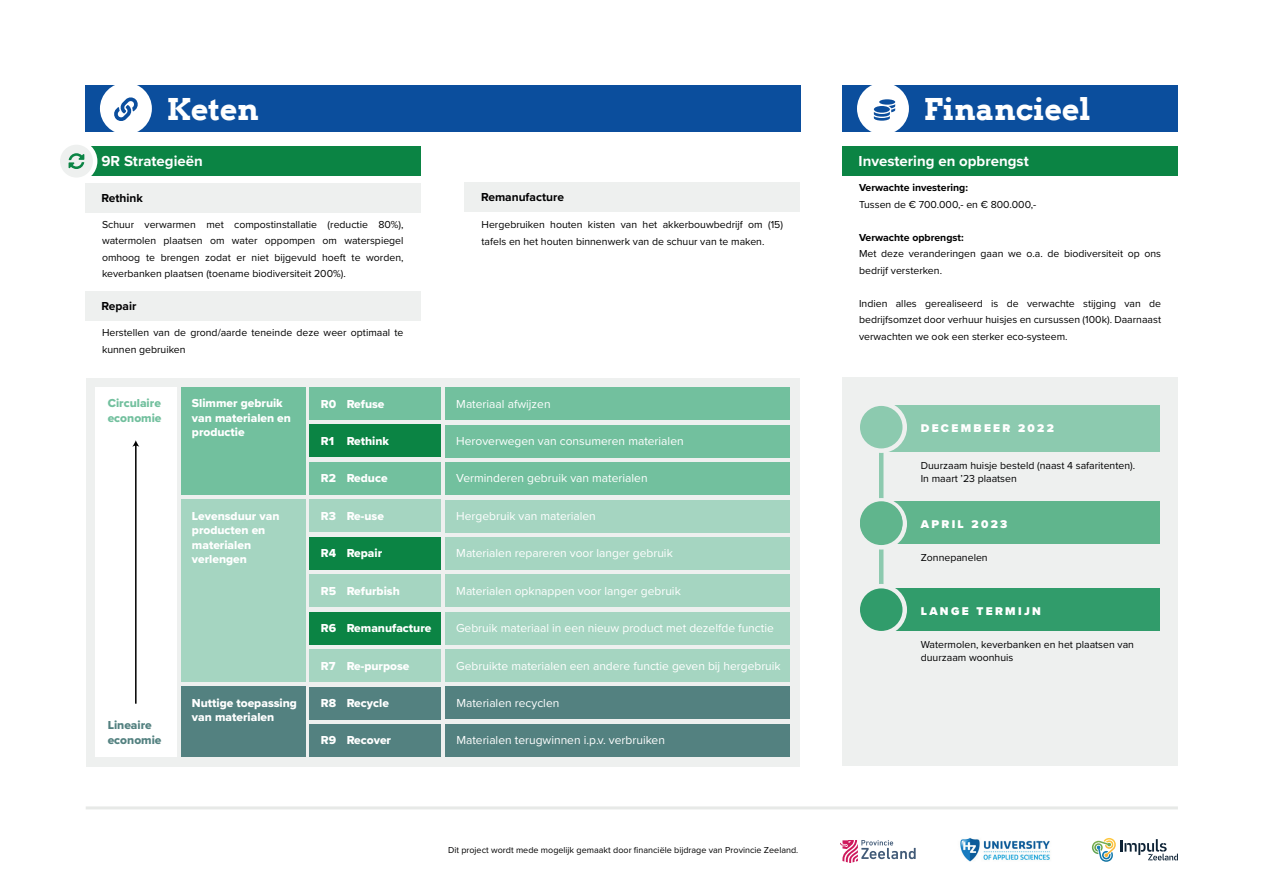
<style>
.page{position:relative;width:1263px;height:893px;background:#fff}
.page>*{position:absolute;margin:0;border:0;box-sizing:border-box;transform-origin:0 0}
.t1{font:700 30px "Arvo";color:#fff}
.t2{font:700 15px "Proxima Nova";color:#fff}
.t3{font:12px "Proxima Nova";color:#fff}
.t4{font:12px/14.4px "Proxima Nova Extrabld";color:#fff}
.t5{font:700 12px "Proxima Nova";color:#000001}
.t6{font:12px/14.4px "Proxima Nova Extrabld";color:#72c09e}
.t7{font:12px/14.4px "Proxima Nova Extrabld";color:#538180}
.t8{font:900 11.7px "Proxima Nova";letter-spacing:.2em;color:#fff}
.t9{font:10.5px/16.5px "Proxima Nova";color:#000001}
.t10{font:700 10.5px "Proxima Nova";color:#000001}
.t11{font:9px "Proxima Nova";color:#000001}
</style>
<div class="page">
<div style="left:85px;top:86px;width:715px;height:46px;background:#0b4e9d"></div>
<div style="left:100px;top:83px;width:52px;height:52px;background:#fff;border-radius:50%"></div>
<div style="left:842px;top:86px;width:336px;height:46px;background:#0b4e9d"></div>
<div style="left:857px;top:83px;width:52px;height:52px;background:#fff;border-radius:50%"></div>
<svg style="left:874px;top:99px;width:21px;height:22px"></svg>
<div style="left:86px;top:378px;width:713px;height:388px;background:#eef0ef"></div>
<div style="left:310px;top:387px;width:131px;height:33px;background:#72c09e"></div>
<div style="left:181px;top:387px;width:125px;height:108px;background:#72c09e"></div>
<div style="left:95px;top:387px;width:81px;height:370px;background:#fff"></div>
<div style="left:181px;top:499px;width:125px;height:183px;background:#a5d5c1"></div>
<div style="left:181px;top:686px;width:125px;height:71px;background:#538180"></div>
<div style="left:445px;top:649px;width:345px;height:33px;background:#a5d5c1"></div>
<div style="left:445px;top:686px;width:345px;height:33px;background:#538180"></div>
<div style="left:445px;top:724px;width:345px;height:33px;background:#538180"></div>
<div style="left:445px;top:574px;width:345px;height:33px;background:#a5d5c1"></div>
<div style="left:445px;top:612px;width:345px;height:33px;background:#a5d5c1"></div>
<div style="left:445px;top:500px;width:345px;height:33px;background:#a5d5c1"></div>
<div style="left:445px;top:537px;width:345px;height:33px;background:#a5d5c1"></div>
<div style="left:445px;top:425px;width:345px;height:33px;background:#72c09e"></div>
<div style="left:445px;top:387px;width:345px;height:33px;background:#72c09e"></div>
<div style="left:445px;top:462px;width:345px;height:33px;background:#72c09e"></div>
<div style="left:310px;top:424px;width:131px;height:33px;background:#0b8444"></div>
<div style="left:310px;top:462px;width:131px;height:33px;background:#72c09e"></div>
<div style="left:310px;top:499px;width:131px;height:33px;background:#a5d5c1"></div>
<div style="left:310px;top:537px;width:131px;height:33px;background:#0b8444"></div>
<div style="left:310px;top:574px;width:131px;height:33px;background:#a5d5c1"></div>
<div style="left:310px;top:612px;width:131px;height:33px;background:#0b8444"></div>
<div style="left:310px;top:649px;width:131px;height:33px;background:#a5d5c1"></div>
<div style="left:310px;top:686px;width:131px;height:33px;background:#538180"></div>
<div style="left:310px;top:724px;width:131px;height:33px;background:#538180"></div>
<svg style="left:132px;top:440px;width:7px;height:264px"></svg>
<div style="left:85px;top:183px;width:335px;height:29px;background:#eef0ef"></div>
<div style="left:85px;top:292px;width:335px;height:29px;background:#eef0ef"></div>
<div style="left:465px;top:183px;width:335px;height:29px;background:#eef0ef"></div>
<div style="left:85px;top:147px;width:335px;height:29px;background:#0b8444"></div>
<div style="left:842px;top:378px;width:336px;height:388px;background:#eef0ef"></div>
<hr style="left:879px;top:427px;width:4px;height:188px;background:#8ccaaf">
<div style="left:881px;top:406px;width:279px;height:46px;background:#8ccaaf"></div>
<svg style="left:860px;top:405px;width:47px;height:48px"></svg>
<div style="left:881px;top:501px;width:279px;height:43px;background:#60b58d"></div>
<svg style="left:860px;top:498px;width:47px;height:52px"></svg>
<div style="left:881px;top:588px;width:279px;height:43px;background:#319c6b"></div>
<svg style="left:860px;top:584px;width:47px;height:47px"></svg>
<div style="left:860px;top:501px;width:42px;height:43px;background:#60b58d;border-radius:50%"></div>
<svg style="left:114px;top:97px;width:24px;height:24px"></svg>
<img style="left:1101px;top:859px;width:11px;height:3px">
<img style="left:1092px;top:842px;width:2px;height:10px">
<svg style="left:1094px;top:840px;width:19px;height:19px"></svg>
<img style="left:1103px;top:838px;width:13px;height:19px">
<svg style="left:1120px;top:839px;width:58px;height:21px"></svg>
<img style="left:960px;top:838px;width:90px;height:24px">
<svg style="left:840px;top:840px;width:76px;height:23px"></svg>
<hr style="left:86px;top:806px;width:1092px;height:3px;background:#e7e9e7">
<svg style="left:60px;top:145px;width:37px;height:32px"></svg>
<div style="left:842px;top:147px;width:335px;height:29px;background:#0b8444"></div>
<h1 class="t1" style="left:167px;top:90px;width:94px">Keten</h1>
<h1 class="t1" style="left:924px;top:90px;width:168px">Financieel</h1>
<h2 class="t2" style="left:102px;top:150px;width:103px">9R Strategieën</h2>
<p class="t5" style="left:102px;top:189px;width:43px">Rethink</p>
<p class="t9" style="left:102px;top:215px;width:303px;text-align:justify">Schuur verwarmen met compostinstallatie (reductie 80%), watermolen plaatsen om water oppompen om waterspiegel omhoog te brengen zodat er niet bijgevuld hoeft te worden, keverbanken plaatsen (toename biodiversiteit 200%).</p>
<p class="t5" style="left:102px;top:298px;width:36px">Repair</p>
<p class="t9" style="left:102px;top:324px;width:303px">Herstellen van de grond/aarde teneinde deze weer optimaal te kunnen gebruiken</p>
<p class="t5" style="left:481px;top:188px;width:85px">Remanufacture</p>
<p class="t9" style="left:481px;top:216px;width:303px">Hergebruiken houten kisten van het akkerbouwbedrijf om (15) tafels en het houten binnenwerk van de schuur van te maken.</p>
<h2 class="t2" style="left:858px;top:150px;width:172px">Investering en opbrengst</h2>
<p class="t10" style="left:859px;top:180px;width:110px">Verwachte investering:</p>
<p class="t9" style="left:859px;top:195px;width:179px">Tussen de € 700.000,- en € 800.000,-</p>
<p class="t10" style="left:859px;top:229px;width:106px">Verwachte opbrengst:</p>
<p class="t9" style="left:859px;top:245px;width:304px">Met deze veranderingen gaan we o.a. de biodiversiteit op ons bedrijf versterken.</p>
<p class="t9" style="left:859px;top:294px;width:304px;text-align:justify">Indien alles gerealiseerd is de verwachte stijging van de bedrijfsomzet door verhuur huisjes en cursussen (100k). Daarnaast verwachten we ook een sterker eco-systeem.</p>
<p class="t6" style="left:108px;top:396px;width:55px">Circulaire economie</p>
<p class="t7" style="left:108px;top:718px;width:55px">Lineaire economie</p>
<p class="t4" style="left:192px;top:396px;width:92px">Slimmer gebruik</p>
<p class="t4" style="left:321px;top:396px;width:17px">R0</p>
<p class="t4" style="left:192px;top:410px;width:101px">van materialen en productie</p>
<p class="t4" style="left:347px;top:396px;width:39px">Refuse</p>
<p class="t4" style="left:321px;top:434px;width:70px">R1 Rethink</p>
<p class="t4" style="left:321px;top:471px;width:68px">R2 Reduce</p>
<p class="t4" style="left:321px;top:508px;width:65px">R3 Re-use</p>
<p class="t4" style="left:321px;top:546px;width:63px">R4 Repair</p>
<p class="t4" style="left:321px;top:583px;width:80px">R5 Refurbish</p>
<p class="t4" style="left:321px;top:621px;width:112px">R6 Remanufacture</p>
<p class="t4" style="left:321px;top:658px;width:90px">R7 Re-purpose</p>
<p class="t4" style="left:321px;top:696px;width:69px">R8 Recycle</p>
<p class="t4" style="left:321px;top:733px;width:72px">R9 Recover</p>
<p class="t4" style="left:192px;top:508px;width:89px">Levensduur van producten en materialen verlengen</p>
<p class="t4" style="left:192px;top:695px;width:107px">Nuttige toepassing van materialen</p>
<p class="t3" style="left:456px;top:395px;width:96px">Materiaal afwijzen</p>
<p class="t3" style="left:456px;top:432px;width:229px">Heroverwegen van consumeren materialen</p>
<p class="t3" style="left:456px;top:469px;width:193px">Verminderen gebruik van materialen</p>
<p class="t3" style="left:456px;top:507px;width:141px">Hergebruik van materialen</p>
<p class="t3" style="left:456px;top:544px;width:218px">Materialen repareren voor langer gebruik</p>
<p class="t3" style="left:456px;top:582px;width:226px">Materialen opknappen voor langer gebruik</p>
<p class="t3" style="left:456px;top:619px;width:319px">Gebruik materiaal in een nieuw product met dezelfde functie</p>
<p class="t3" style="left:456px;top:657px;width:326px">Gebruikte materialen een andere functie geven bij hergebruik</p>
<p class="t3" style="left:456px;top:694px;width:105px">Materialen recyclen</p>
<p class="t3" style="left:456px;top:731px;width:210px">Materialen terugwinnen i.p.v. verbruiken</p>
<p class="t8" style="left:921px;top:420px;width:135px">DECEMBEER 2022</p>
<p class="t9" style="left:921px;top:459px;width:216px;line-height:12.6px">Duurzaam huisje besteld (naast 4 safaritenten).<br>In maart ’23 plaatsen</p>
<p class="t8" style="left:921px;top:515px;width:88px">APRIL 2023</p>
<p class="t9" style="left:921px;top:549px;width:68px">Zonnepanelen</p>
<p class="t8" style="left:921px;top:602px;width:122px">LANGE TERMIJN</p>
<p class="t9" style="left:921px;top:638px;width:215px;line-height:12.6px">Watermolen, keverbanken en het plaatsen van duurzaam woonhuis</p>
<p class="t11" style="left:448px;top:843px;width:352px">Dit project wordt mede mogelijk gemaakt door financiële bijdrage van Provincie Zeeland.</p>
</div>
